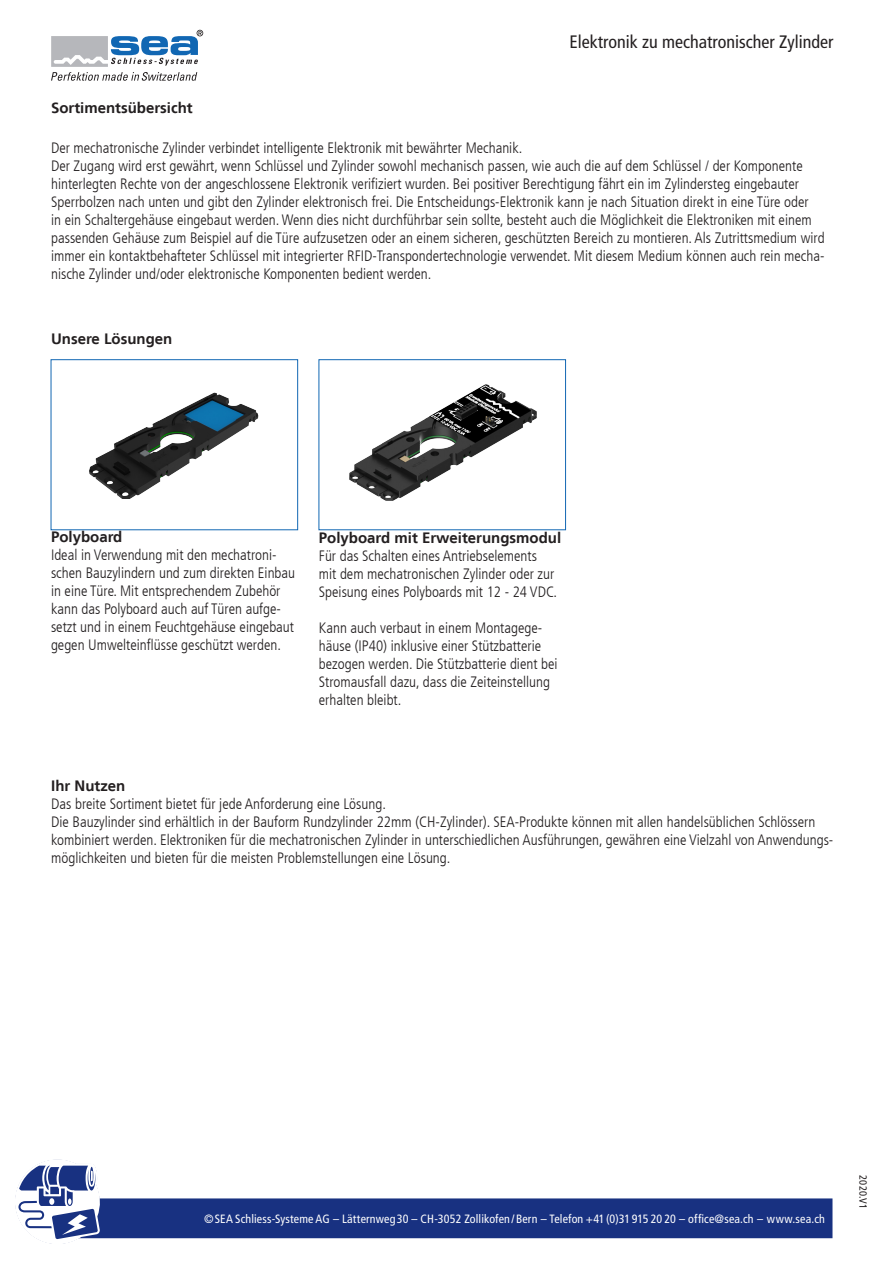
<style>
.page{position:relative;width:893px;height:1263px;background:#fff}
.page>*{position:absolute;margin:0;border:0;box-sizing:border-box;transform-origin:0 0}
.t1{font:condensed 18px "Frutiger LT";color:#231f20}
.t2{font:300 condensed 15px/18px "Frutiger LT";color:#231f20}
.t3{font:700 15px "Frutiger LT";color:#231f20}
.t4{font:condensed 12px "Frutiger LT";letter-spacing:.015em;color:#fff}
.t5{font:condensed 10.5px "Frutiger LT";letter-spacing:.01em;color:#231f20}
</style>
<div class="page">
<div style="left:49px;top:1198px;width:783px;height:40px;background:#183181;border:2px solid #183181"></div>
<svg style="left:51px;top:30px;width:152px;height:51px"></svg>
<svg style="left:15px;top:1159px;width:85px;height:85px"></svg>
<img style="left:89px;top:392px;width:170px;height:107px">
<div style="left:51px;top:359px;width:247px;height:171px;border:1px solid #1167b3"></div>
<img style="left:349px;top:384px;width:188px;height:117px">
<div style="left:319px;top:359px;width:247px;height:171px;border:1px solid #1167b3"></div>
<p class="t1" style="left:569px;top:31px;width:265px">Elektronik zu mechatronischer Zylinder</p>
<p class="t3" style="left:51px;top:99px;width:143px">Sortimentsübersicht</p>
<p class="t2" style="left:51px;top:139px;width:473px">Der mechatronische Zylinder verbindet intelligente Elektronik mit bewährter Mechanik.</p>
<p class="t2" style="left:51px;top:157px;width:775px">Der Zugang wird erst gewährt, wenn Schlüssel und Zylinder sowohl mechanisch passen, wie auch die auf dem Schlüssel / der Komponente hinterlegten Rechte von der angeschlossene Elektronik verifiziert wurden. Bei positiver Berechtigung fährt ein im Zylindersteg eingebauter Sperrbolzen nach unten und gibt den Zylinder elektronisch frei. Die Entscheidungs-Elektronik kann je nach Situation direkt in eine Türe oder<br>in ein Schaltergehäuse eingebaut werden. Wenn dies nicht durchführbar sein sollte, besteht auch die Möglichkeit die Elektroniken mit einem passenden Gehäuse zum Beispiel auf die Türe aufzusetzen oder an einem sicheren, geschützten Bereich zu montieren. Als Zutrittsmedium wird immer ein kontaktbehafteter Schlüssel mit integrierter RFID-Transpondertechnologie verwendet. Mit diesem Medium können auch rein mecha&shy;nische Zylinder und/oder elektronische Komponenten bedient werden.</p>
<p class="t3" style="left:51px;top:330px;width:123px">Unsere Lösungen</p>
<p class="t3" style="left:51px;top:528px;width:73px">Polyboard</p>
<p class="t2" style="left:51px;top:546px;width:246px">Ideal in Verwendung mit den mechatroni&shy;schen Bauzylindern und zum direkten Einbau in eine Türe. Mit entsprechendem Zubehör kann das Polyboard auch auf Türen aufge&shy;setzt und in einem Feuchtgehäuse eingebaut gegen Umwelteinflüsse geschützt werden.</p>
<p class="t3" style="left:319px;top:529px;width:244px">Polyboard mit Erweiterungsmodul</p>
<p class="t2" style="left:319px;top:547px;width:240px">Für das Schalten eines Antriebselements mit dem mechatronischen Zylinder oder zur<br>Speisung eines Polyboards mit 12 - 24 VDC.</p>
<p class="t2" style="left:319px;top:619px;width:240px">Kann auch verbaut in einem Montagege&shy;häuse (IP40) inklusive einer Stützbatterie bezogen werden. Die Stützbatterie dient bei Stromausfall dazu, dass die Zeiteinstellung erhalten bleibt.</p>
<p class="t3" style="left:51px;top:776px;width:76px">Ihr Nutzen</p>
<p class="t2" style="left:51px;top:794px;width:336px">Das breite Sortiment bietet für jede Anforderung eine Lösung.</p>
<p class="t2" style="left:51px;top:812px;width:784px">Die Bauzylinder sind erhältlich in der Bauform Rundzylinder 22mm (CH-Zylinder). SEA-Produkte können mit allen handelsüblichen Schlössern kombiniert werden. Elektroniken für die mechatronischen Zylinder in unterschiedlichen Ausführungen, gewähren eine Vielzahl von Anwendungs&shy;möglichkeiten und bieten für die meisten Problemstellungen eine Lösung.</p>
<p class="t4" style="left:204px;top:1212px;width:622px">©SEA Schliess-Systeme AG – Lätternweg30 – CH-305-2 Zollikofen /Bern – Telefon +41(0)31915 20 20 – office@sea.ch – www.sea.ch</p>
<p class="t5" style="left:869px;top:1175px;width:35px;rotate:90deg">2020.V1</p>
</div>
